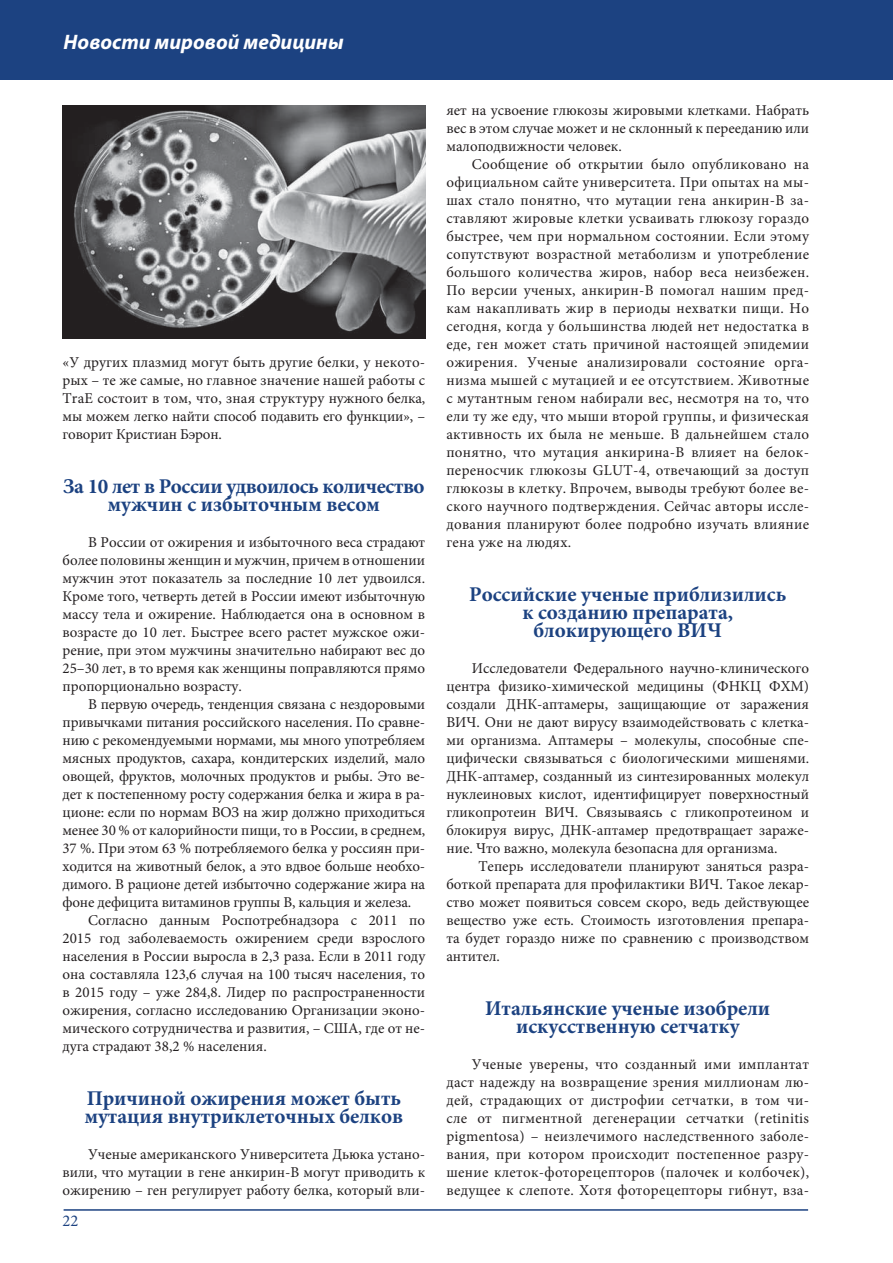
<style>
.page{position:relative;width:893px;height:1263px;background:#fff}
.page>*{position:absolute;margin:0;border:0;box-sizing:border-box;transform-origin:0 0}
.t1{font:700 21px/18px "Minion Pro";color:#1c4281;text-align:center}
.t2{font:700 21px/18px "Minion Pro";letter-spacing:-.02em;color:#1c4281;text-align:center}
.t3{font:italic 700 21px "Myriad Pro";color:#fff}
.t4{font:16.5px "Minion Pro";color:#1c4281}
.t5{font:15px/18px "Minion Pro";color:#231f20;text-align:justify}
</style>
<div class="page">
<div style="left:0;top:0;width:892px;height:79px;background:#1c4281"></div>
<hr style="left:64px;top:1209px;width:744px;height:2px;background:#1c4281">
<img style="left:63px;top:106px;width:362px;height:233px">
<h1 class="t3" style="left:64px;top:34px;width:281px">Новости мировой медицины</h1>
<p class="t5" style="left:63px;top:354px;width:364px">«У других плазмид могут быть другие белки, у некото&shy;рых – те же самые, но главное значение нашей работы с TraE состоит в том, что, зная структуру нужного белка, мы можем легко найти способ подавить его функции», – говорит Кристиан Бэрон.</p>
<h1 class="t2" style="left:63px;top:479px;width:363px">За 10 лет в России удвоилось количество мужчин с избыточным весом</h1>
<p class="t5" style="left:63px;top:534px;width:364px;text-indent:26px">В России от ожирения и избыточного веса страдают более половины женщин и мужчин, причем в отношении мужчин этот показатель за последние 10 лет удвоился.<br>Кроме того, четверть детей в России имеют избыточную массу тела и ожирение. Наблюдается она в основном в возрасте до 10 лет. Быстрее всего растет мужское ожи&shy;рение, при этом мужчины значительно набирают вес до 25–30 лет, в то время как женщины поправляются прямо пропорционально возрасту.</p>
<p class="t5" style="left:88px;top:696px;width:338px">В первую очередь, тенденция связана с нездоровыми</p>
<p class="t5" style="left:63px;top:714px;width:364px">привычками питания российского населения. По сравне-</p>
<p class="t5" style="left:63px;top:732px;width:364px">нию с рекомендуемыми нормами, мы много употребляем</p>
<p class="t5" style="left:63px;top:750px;width:364px">мясных продуктов, сахара, кондитерских изделий, мало</p>
<p class="t5" style="left:63px;top:768px;width:364px">овощей, фруктов, молочных продуктов и рыбы. Это ве-</p>
<p class="t5" style="left:63px;top:786px;width:364px">дет к постепенному росту содержания белка и жира в ра-</p>
<p class="t5" style="left:63px;top:804px;width:364px">ционе: если по нормам ВОЗ на жир должно приходиться</p>
<p class="t5" style="left:63px;top:822px;width:364px">менее 30 % от калорийности пищи, то в России, в среднем,</p>
<p class="t5" style="left:63px;top:840px;width:364px">37 %. При этом 63 % потребляемого белка у россиян при-</p>
<p class="t5" style="left:63px;top:858px;width:364px">ходится на животный белок, а это вдвое больше необхо-</p>
<p class="t5" style="left:63px;top:876px;width:364px">димого. В рационе детей избыточно содержание жира на</p>
<p class="t5" style="left:63px;top:894px;width:350px">фоне дефицита витаминов группы В, кальция и железа.</p>
<p class="t5" style="left:88px;top:912px;width:338px">Согласно данным Роспотребнадзора с 2011 по</p>
<p class="t5" style="left:63px;top:930px;width:364px">2015 год заболеваемость ожирением среди взрослого</p>
<p class="t5" style="left:63px;top:948px;width:364px">населения в России выросла в 2,3 раза. Если в 2011 году</p>
<p class="t5" style="left:63px;top:966px;width:364px">она составляла 123,6 случая на 100 тысяч населения, то</p>
<p class="t5" style="left:63px;top:984px;width:364px">в 2015 году – уже 284,8. Лидер по распространенности</p>
<p class="t5" style="left:63px;top:1002px;width:364px">ожирения, согласно исследованию Организации эконо-</p>
<p class="t5" style="left:63px;top:1020px;width:364px">мического сотрудничества и развития, – США, где от не-</p>
<p class="t5" style="left:63px;top:1038px;width:206px">дуга страдают 38,2 % населения.</p>
<h1 class="t1" style="left:85px;top:1091px;width:320px;text-align:left">Причиной ожирения может быть мутация внутриклеточных белков</h1>
<p class="t5" style="left:63px;top:1146px;width:364px;text-indent:26px">Ученые американского Университета Дьюка устано&shy;вили, что мутации в гене анкирин-B могут приводить к ожирению – ген регулирует работу белка, который вли-</p>
<p class="t4" style="left:63px;top:1214px;width:17px">22</p>
<p class="t5" style="left:446px;top:103px;width:364px">яет на усвоение глюкозы жировыми клетками. Набрать вес в этом случае может и не склонный к перееданию или малоподвижности человек.</p>
<p class="t5" style="left:446px;top:157px;width:364px;text-indent:26px">Сообщение об открытии было опубликовано на официальном сайте университета. При опытах на мы&shy;шах стало понятно, что мутации гена анкирин-B за&shy;ставляют жировые клетки усваивать глюкозу гораздо быстрее, чем при нормальном состоянии. Если этому сопутствуют возрастной метаболизм и употребление большого количества жиров, набор веса неизбежен.<br>По версии ученых, анкирин-B помогал нашим пред&shy;кам накапливать жир в периоды нехватки пищи. Но сегодня, когда у большинства людей нет недостатка в еде, ген может стать причиной настоящей эпидемии ожирения. Ученые анализировали состояние орга&shy;низма мышей с мутацией и ее отсутствием. Животные с мутантным геном набирали вес, несмотря на то, что ели ту же еду, что мыши второй группы, и физическая активность их была не меньше. В дальнейшем стало понятно, что мутация анкирина-B влияет на белок&shy;переносчик глюкозы GLUT-4, отвечающий за доступ глюкозы в клетку. Впрочем, выводы требуют более ве&shy;ского научного подтверждения. Сейчас авторы иссле&shy;дования планируют более подробно изучать влияние гена уже на людях.</p>
<h1 class="t1" style="left:469px;top:587px;width:319px">Российские ученые приблизились к созданию препарата, блокирующего ВИЧ</h1>
<p class="t5" style="left:446px;top:661px;width:364px;text-indent:26px">Исследователи Федерального научно-клинического центра физико-химической медицины (ФНКЦ ФХМ) создали ДНК-аптамеры, защищающие от заражения ВИЧ. Они не дают вирусу взаимодействовать с клетка&shy;ми организма. Аптамеры – молекулы, способные спе&shy;цифически связываться с биологическими мишенями.<br>ДНК-аптамер, созданный из синтезированных молекул нуклеиновых кислот, идентифицирует поверхностный гликопротеин ВИЧ. Связываясь с гликопротеином и блокируя вирус, ДНК-аптамер предотвращает зараже&shy;ние. Что важно, молекула безопасна для организма.</p>
<p class="t5" style="left:446px;top:859px;width:364px;text-indent:32px">Теперь исследователи планируют заняться разра&shy;боткой препарата для профилактики ВИЧ. Такое лекар&shy;ство может появиться совсем скоро, ведь действующее вещество уже есть. Стоимость изготовления препара&shy;та будет гораздо ниже по сравнению с производством антител.</p>
<h1 class="t1" style="left:485px;top:1001px;width:286px">Итальянские ученые изобрели искусственную сетчатку</h1>
<p class="t5" style="left:446px;top:1057px;width:364px;text-indent:26px">Ученые уверены, что созданный ими имплантат даст надежду на возвращение зрения миллионам лю&shy;дей, страдающих от дистрофии сетчатки, в том чи&shy;сле от пигментной дегенерации сетчатки (retinitis pigmentosa) – неизлечимого наследственного заболе&shy;вания, при котором происходит постепенное разру&shy;шение клеток-фоторецепторов (палочек и колбочек), ведущее к слепоте. Хотя фоторецепторы гибнут, вза-</p>
</div>
